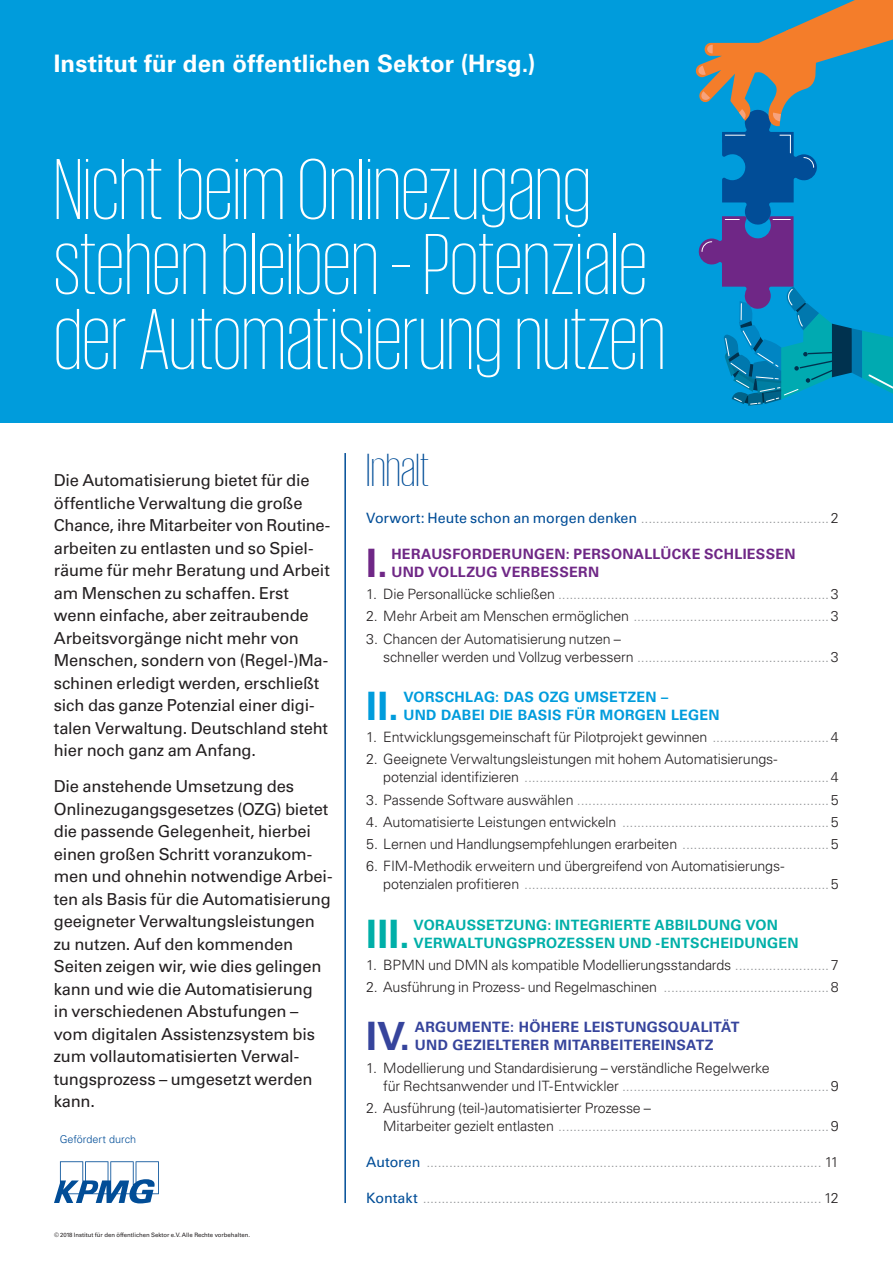
<style>
.page{position:relative;width:893px;height:1263px;background:#fff}
.page>*{position:absolute;margin:0;border:0;box-sizing:border-box;transform-origin:0 0}
.t1{font:200 88.5px/75px "KPMG";letter-spacing:.005em;color:#fff}
.t2{font:200 48px "KPMG";letter-spacing:.005em;color:#014d97}
.t3{font:700 39px "Univers LT Std";color:#00afa8}
.t4{font:700 39px "Univers LT Std";color:#009cdc}
.t5{font:700 39px "Univers LT Std";color:#36449c}
.t6{font:700 39px "Univers LT Std";color:#6f2786}
.t7{font:700 24px "Univers LT Std";letter-spacing:.005em;color:#fff}
.t8{font:16.5px/22.5px "Univers LT Std";letter-spacing:-.01em;color:#231f20}
.t9{font:300 14.25px/18px "Univers LT Std";letter-spacing:-.015em;color:#939598}
.t10{font:300 14.25px/18px "Univers LT Std";letter-spacing:-.015em;color:#231f20}
.t11{font:700 14.25px/18px "Univers LT Std";letter-spacing:.02em;color:#00afa8}
.t12{font:700 14.25px/18px "Univers LT Std";letter-spacing:.025em;color:#36449c}
.t13{font:700 14.25px/18px "Univers LT Std";letter-spacing:.02em;color:#6f2786}
.t14{font:700 14.25px/18px "Univers LT Std";letter-spacing:.02em;color:#009cdc}
.t15{font:300 10.8px "Univers LT Std";color:#014d97}
.t16{font:6px "Univers LT Std";color:#231f20}
.s1{font-weight:400;color:#014d97}
.s2{color:#231f20}
.s3{color:#939598}
</style>
<div class="page">
<svg style="left:54px;top:1161px;width:105px;height:42px"></svg>
<div style="left:0;top:0;width:893px;height:423px;background:#009cdc"></div>
<svg style="left:695px;top:0;width:198px;height:406px"></svg>
<hr style="left:344px;top:453px;width:2px;height:750px;background:#014d97">
<h3 class="t7" style="left:54px;top:49px;width:483px">Institut für den öffentlichen Sektor (Hrsg.)</h3>
<h1 class="t1" style="left:54px;top:150px;width:613px">Nicht beim Onlinezugang stehen bleiben – Potenziale der Automatisierung nutzen</h1>
<p class="t8" style="left:54px;top:469px;width:257px">Die Automatisierung bietet für die</p>
<p class="t8" style="left:54px;top:492px;width:278px">öffentliche Verwaltung die große Chance, ihre Mitarbeiter von Routine&shy;arbeiten zu entlasten und so Spiel&shy;räume für mehr Beratung und Arbeit am Menschen zu schaffen. Erst wenn einfache, aber zeitraubende Arbeitsvorgänge nicht mehr von Menschen, sondern von (Regel-)Ma&shy;schinen erledigt werden, erschließt sich das ganze Potenzial einer digi&shy;talen Verwaltung. Deutschland steht hier noch ganz am Anfang.</p>
<p class="t8" style="left:54px;top:775px;width:280px">Die anstehende Umsetzung des<br>Onlinezugangsgesetzes (OZG) bietet die passende Gelegenheit, hierbei einen großen Schritt voranzukom&shy;men und ohnehin notwendige Arbei&shy;ten als Basis für die Automatisierung geeigneter Verwaltungsleistungen zu nutzen. Auf den kommenden<br>Seiten zeigen wir, wie dies gelingen kann und wie die Automatisierung<br>in verschiedenen Abstufungen – vom digitalen Assistenzsystem bis zum vollautomatisierten Verwal&shy;tungsprozess – umgesetzt werden kann.</p>
<p class="t15" style="left:60px;top:1132px;width:78px">Gefördert durch</p>
<p class="t16" style="left:54px;top:1231px;width:198px">© 2018 Institut für den öffentlichen Sektor e.V. Alle Rechte vorbehalten.</p>
<h2 class="t2" style="left:366px;top:447px;width:65px">Inhalt</h2>
<p class="t9" style="left:366px;top:509px;width:474px"><span class="s1">Vorwort: Heute schon an morgen denken</span> ..................................................<span class="s2">2</span></p>
<h3 class="t6" style="left:366px;top:540px;width:23px">I.</h3>
<p class="t13" style="left:391px;top:545px;width:406px">HERAUSFORDERUNGEN: PERSONALLÜCKE SCHLIESSEN<br>UND VOLLZUG VERBESSERN</p>
<p class="t9" style="left:366px;top:585px;width:474px"><span class="s2">1. Die Personallücke schließen</span> ........................................................................<span class="s2">3</span></p>
<p class="t9" style="left:366px;top:607px;width:474px"><span class="s2">2. Mehr Arbeit am Menschen ermöglichen</span> ....................................................<span class="s2">3</span></p>
<p class="t10" style="left:383px;top:630px;width:457px;text-indent:-17px">3. Chancen der Automatisierung nutzen –<br>schneller werden und Vollzug verbessern <span class="s3">...................................................</span>3</p>
<h3 class="t4" style="left:366px;top:683px;width:34px">II.</h3>
<p class="t14" style="left:403px;top:688px;width:318px">VORSCHLAG: DAS OZG UMSETZEN –<br>UND DABEI DIE BASIS FÜR MORGEN LEGEN</p>
<p class="t10" style="left:366px;top:728px;width:474px">1. Entwicklungsgemeinschaft für Pilotprojekt gewinnen <span class="s3">...............................</span>4</p>
<p class="t10" style="left:383px;top:750px;width:457px;text-indent:-17px">2. Geeignete Verwaltungsleistungen mit hohem Automatisierungs-<br>potenzial identifizieren <span class="s3">.................................................................................</span>4</p>
<p class="t9" style="left:366px;top:791px;width:474px"><span class="s2">3. Passende Software auswählen</span> ...................................................................<span class="s2">5</span></p>
<p class="t9" style="left:366px;top:813px;width:474px"><span class="s2">4. Automatisierte Leistungen entwickeln</span> .......................................................<span class="s2">5</span></p>
<p class="t10" style="left:366px;top:835px;width:474px">5. Lernen und Handlungsempfehlungen erarbeiten <span class="s3">.......................................</span>5</p>
<p class="t10" style="left:383px;top:857px;width:457px;text-indent:-17px">6. FIM-Methodik erweitern und übergreifend von Automatisierungs&shy;potenzialen profitieren <span class="s3">.................................................................................</span>5</p>
<h3 class="t3" style="left:366px;top:911px;width:45px">III.</h3>
<p class="t11" style="left:413px;top:916px;width:387px">VORAUSSETZUNG: INTEGRIERTE ABBILDUNG VON<br>VERWALTUNGSPROZESSEN UND -ENTSCHEIDUNGEN</p>
<p class="t10" style="left:366px;top:956px;width:474px">1. BPMN und DMN als kompatible Modellierungsstandards <span class="s3">.........................</span>7</p>
<p class="t9" style="left:366px;top:978px;width:474px"><span class="s2">2. Ausführung in Prozess- und Regelmaschinen</span> ............................................<span class="s2">8</span></p>
<h3 class="t5" style="left:366px;top:1014px;width:46px">IV.</h3>
<p class="t12" style="left:415px;top:1018px;width:326px">ARGUMENTE: HÖHERE LEISTUNGSQUALITÄT<br>UND GEZIELTERER MITARBEITEREINSATZ</p>
<p class="t10" style="left:383px;top:1059px;width:457px;text-indent:-17px">1. Modellierung und Standardisierung – verständliche Regelwerke<br>für Rechtsanwender und IT-Entwickler <span class="s3">.......................................................</span>9</p>
<p class="t9" style="left:383px;top:1099px;width:457px;text-indent:-17px"><span class="s2">2. Ausführung (teil-)automatisierter Prozesse –<br>Mitarbeiter gezielt entlasten</span> ........................................................................<span class="s2">9</span></p>
<p class="t9" style="left:366px;top:1153px;width:474px"><span class="s1">Autoren</span> ......................................................................................................... <span class="s2">11</span></p>
<p class="t9" style="left:366px;top:1189px;width:474px"><span class="s1">Kontakt</span> .......................................................................................................... <span class="s2">12</span></p>
</div>
